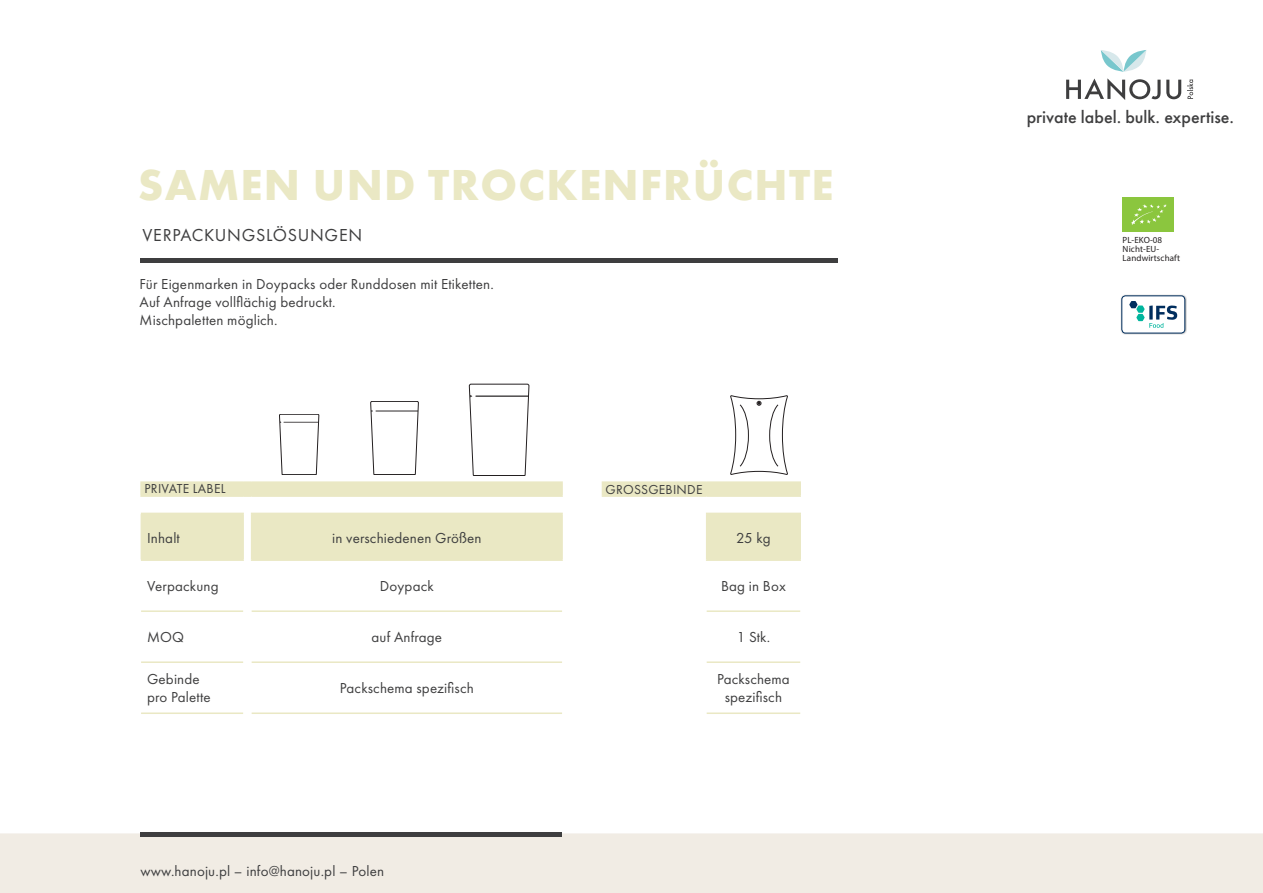
<style>
.page{position:relative;width:1263px;height:893px;background:#fff}
.page>*{position:absolute;margin:0;border:0;box-sizing:border-box;transform-origin:0 0}
.t1{font:700 45px "Futura PT";letter-spacing:.03em;color:#eae8c4}
.t2{font:500 18px "Futura PT";color:#3e3e3f}
.t3{font:18px "Futura PT";letter-spacing:.04em;color:#3e3e3f}
.t4{font:15px/18px "Futura PT";letter-spacing:.01em;color:#3e3e3f}
.t5{font:13.5px "Futura PT";letter-spacing:.02em;color:#3e3e3f}
.t6{font:9px/9px "Myriad Pro";letter-spacing:.01em;color:#231f20}
</style>
<div class="page">
<div style="left:0;top:833px;width:1263px;height:60px;background:#f1ece4"></div>
<hr style="left:140px;top:259px;width:697px;height:4px;background:#3e3e3f">
<hr style="left:140px;top:833px;width:421px;height:4px;background:#3e3e3f">
<svg style="left:141px;top:482px;width:659px;height:77px;fill:#eae8c4"></svg>
<hr style="left:251px;top:513px;width:312px;height:1px;background:#eae8c4">
<hr style="left:251px;top:514px;width:1px;height:45px;background:#eae8c4">
<hr style="left:561px;top:514px;width:2px;height:45px;background:#eae8c4">
<hr style="left:141px;top:513px;width:103px;height:1px;background:#eae8c4">
<hr style="left:242px;top:514px;width:2px;height:45px;background:#eae8c4">
<hr style="left:141px;top:514px;width:1px;height:45px;background:#eae8c4">
<hr style="left:706px;top:513px;width:95px;height:1px;background:#eae8c4">
<hr style="left:706px;top:514px;width:1px;height:45px;background:#eae8c4">
<hr style="left:799px;top:514px;width:2px;height:45px;background:#eae8c4">
<hr style="left:141px;top:559px;width:103px;height:2px;background:#eae8c4">
<hr style="left:141px;top:610px;width:102px;height:2px;background:#eae8c4">
<hr style="left:251px;top:559px;width:312px;height:2px;background:#eae8c4">
<hr style="left:252px;top:610px;width:310px;height:2px;background:#eae8c4">
<hr style="left:706px;top:559px;width:95px;height:2px;background:#eae8c4">
<hr style="left:707px;top:610px;width:93px;height:2px;background:#eae8c4">
<hr style="left:141px;top:661px;width:102px;height:2px;background:#eae8c4">
<hr style="left:141px;top:712px;width:102px;height:2px;background:#eae8c4">
<hr style="left:252px;top:661px;width:310px;height:2px;background:#eae8c4">
<hr style="left:252px;top:712px;width:310px;height:2px;background:#eae8c4">
<hr style="left:707px;top:661px;width:93px;height:2px;background:#eae8c4">
<hr style="left:707px;top:712px;width:93px;height:2px;background:#eae8c4">
<hr style="left:602px;top:481px;width:96px;height:2px;background:#eae8c4">
<svg style="left:602px;top:483px;width:1px;height:12px"></svg>
<hr style="left:707px;top:481px;width:94px;height:2px;background:#eae8c4">
<svg style="left:799px;top:483px;width:2px;height:12px"></svg>
<hr style="left:602px;top:495px;width:96px;height:2px;background:#eae8c4">
<svg style="left:697px;top:481px;width:10px;height:16px"></svg>
<hr style="left:707px;top:495px;width:94px;height:2px;background:#eae8c4">
<hr style="left:140px;top:481px;width:103px;height:2px;background:#eae8c4">
<svg style="left:140px;top:483px;width:2px;height:12px"></svg>
<hr style="left:252px;top:481px;width:311px;height:2px;background:#eae8c4">
<svg style="left:561px;top:483px;width:2px;height:12px"></svg>
<hr style="left:140px;top:495px;width:103px;height:2px;background:#eae8c4">
<svg style="left:242px;top:481px;width:10px;height:16px"></svg>
<hr style="left:252px;top:495px;width:311px;height:2px;background:#eae8c4">
<svg style="left:469px;top:384px;width:60px;height:92px"></svg>
<svg style="left:279px;top:414px;width:40px;height:61px"></svg>
<svg style="left:370px;top:401px;width:49px;height:74px"></svg>
<svg style="left:730px;top:395px;width:58px;height:80px"></svg>
<svg style="left:1101px;top:50px;width:45px;height:22px"></svg>
<svg style="left:1066px;top:78px;width:115px;height:22px"></svg>
<svg style="left:1187px;top:80px;width:6px;height:19px"></svg>
<div style="left:1122px;top:197px;width:52px;height:35px;background:#8bc63e"></div>
<svg style="left:1131px;top:204px;width:36px;height:21px"></svg>
<div style="left:1120px;top:294px;width:67px;height:41px;background:#231f20;opacity:.5"></div>
<div style="left:1122px;top:296px;width:63px;height:37px;background:#fff;border-radius:4px"></div>
<div style="left:1122px;top:296px;width:63px;height:37px;border:1px solid #002e5e;border-radius:4px"></div>
<svg style="left:1129px;top:301px;width:48px;height:27px"></svg>
<h1 class="t1" style="left:138px;top:156px;width:697px">SAMEN UND TROCKENFRÜCHTE</h1>
<p class="t3" style="left:143px;top:225px;width:221px">VERPACKUNGSLÖSUNGEN</p>
<p class="t4" style="left:140px;top:274px;width:356px">Für Eigenmarken in Doypacks oder Runddosen mit Etiketten.<br>Auf Anfrage vollflächig bedruckt.<br>Mischpaletten möglich.</p>
<p class="t5" style="left:145px;top:480px;width:83px">PRIVATE LABEL</p>
<p class="t5" style="left:605px;top:481px;width:98px">GROSSGEBINDE</p>
<p class="t4" style="left:147px;top:528px;width:34px">Inhalt</p>
<p class="t4" style="left:332px;top:528px;width:151px">in verschiedenen Größen</p>
<p class="t4" style="left:736px;top:528px;width:36px">25 kg</p>
<p class="t4" style="left:147px;top:577px;width:73px">Verpackung</p>
<p class="t4" style="left:380px;top:577px;width:55px">Doypack</p>
<p class="t4" style="left:721px;top:577px;width:66px">Bag in Box</p>
<p class="t4" style="left:147px;top:628px;width:39px">MOQ</p>
<p class="t4" style="left:372px;top:628px;width:72px">auf Anfrage</p>
<p class="t4" style="left:737px;top:628px;width:35px">1 Stk.</p>
<p class="t4" style="left:147px;top:670px;width:65px">Gebinde pro Palette</p>
<p class="t4" style="left:340px;top:679px;width:135px">Packschema spezifisch</p>
<p class="t4" style="left:717px;top:670px;width:74px;text-align:center">Packschema spezifisch</p>
<p class="t4" style="left:141px;top:862px;width:245px">www.hanoju.pl – info@hanoju.pl – Polen</p>
<p class="t2" style="left:1027px;top:106px;width:209px">private label. bulk. expertise.</p>
<p class="t6" style="left:1123px;top:236px;width:59px">PL-EKO-08<br>Nicht-EU-<br>Landwirtschaft</p>
</div>
